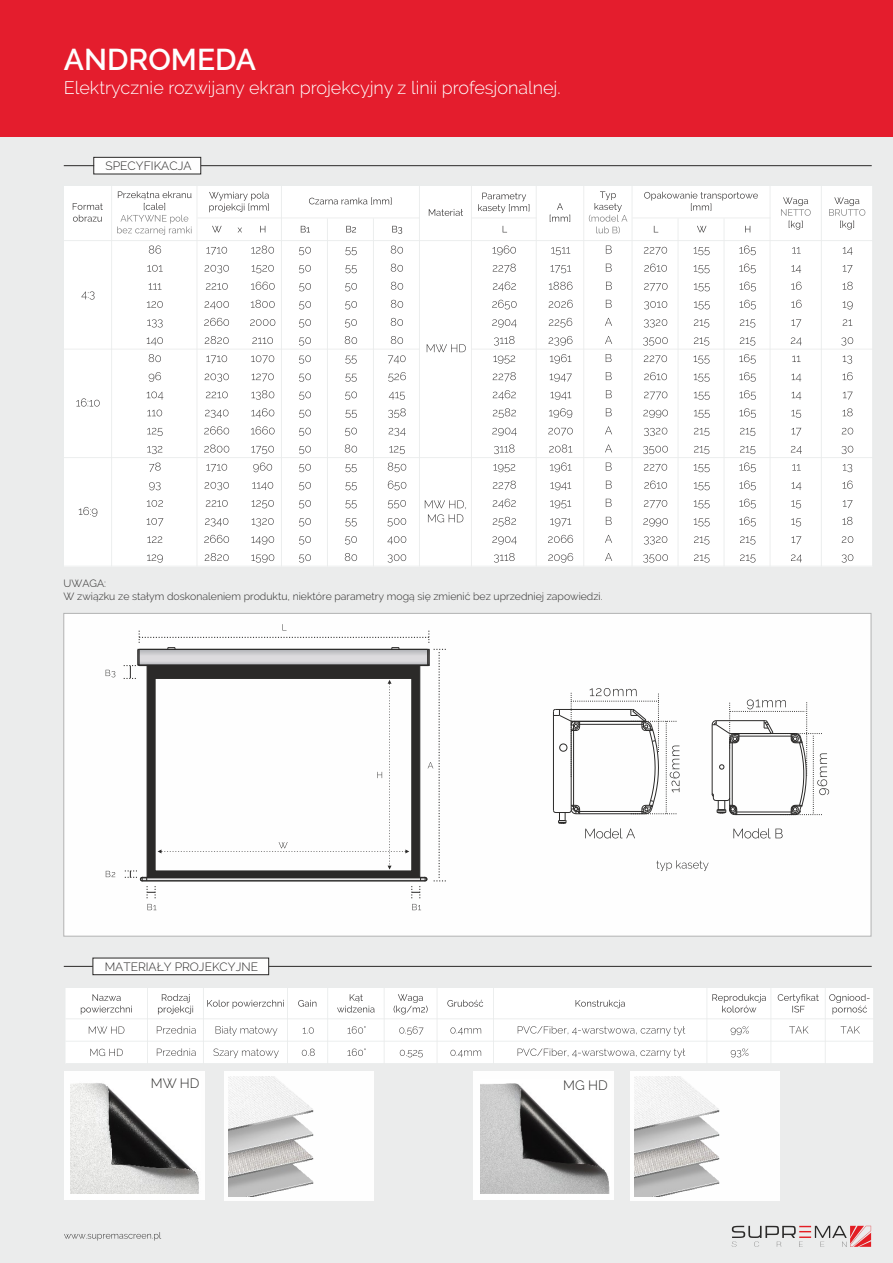
<style>
.page{position:relative;width:893px;height:1263px;background:#ebecec}
.page>*{position:absolute;margin:0;border:0;box-sizing:border-box;transform-origin:0 0}
.t1{font:600 30px "Raleway";color:#fefefe}
.t2{font:300 18px "Raleway";color:#fefefe}
.t3{font:300 13.5px "Raleway";color:#2b2a29}
.t4{font:300 12px "Raleway";color:#2b2a29}
.t5{font:300 10.5px/12.3px "Raleway";color:#2b2a29}
</style>
<div class="page">
<div style="left:630px;top:1071px;width:149px;height:130px;background:#fefefe"></div>
<img style="left:635px;top:1076px;width:84px;height:121px">
<div style="left:473px;top:1071px;width:141px;height:129px;background:#fefefe"></div>
<img style="left:480px;top:1083px;width:130px;height:110px">
<div style="left:0;top:0;width:893px;height:136px;background:#e41d2d"></div>
<svg style="left:63px;top:957px;width:809px;height:18px"></svg>
<div style="left:66px;top:988px;width:808px;height:75px;background:#fff"></div>
<svg style="left:81px;top:994px;width:51px;height:20px"></svg>
<svg style="left:158px;top:994px;width:35px;height:20px"></svg>
<svg style="left:207px;top:1000px;width:109px;height:8px"></svg>
<svg style="left:337px;top:994px;width:38px;height:18px"></svg>
<svg style="left:394px;top:994px;width:34px;height:20px"></svg>
<svg style="left:447px;top:1000px;width:178px;height:8px"></svg>
<svg style="left:712px;top:994px;width:54px;height:18px"></svg>
<svg style="left:778px;top:994px;width:41px;height:18px"></svg>
<svg style="left:829px;top:994px;width:41px;height:20px"></svg>
<svg style="left:89px;top:1026px;width:35px;height:8px"></svg>
<svg style="left:157px;top:1026px;width:703px;height:10px"></svg>
<svg style="left:90px;top:1049px;width:33px;height:7px"></svg>
<svg style="left:157px;top:1048px;width:591px;height:10px"></svg>
<hr style="left:147px;top:988px;width:1px;height:76px;background:#eaecec">
<hr style="left:203px;top:988px;width:1px;height:76px;background:#eaecec">
<hr style="left:287px;top:988px;width:1px;height:76px;background:#eaecec">
<hr style="left:327px;top:988px;width:1px;height:76px;background:#eaecec">
<hr style="left:384px;top:988px;width:1px;height:76px;background:#eaecec">
<hr style="left:437px;top:988px;width:1px;height:76px;background:#eaecec">
<hr style="left:493px;top:988px;width:1px;height:76px;background:#eaecec">
<hr style="left:706px;top:988px;width:1px;height:76px;background:#eaecec">
<hr style="left:770px;top:988px;width:1px;height:76px;background:#eaecec">
<hr style="left:825px;top:988px;width:1px;height:76px;background:#eaecec">
<hr style="left:873px;top:988px;width:1px;height:76px;background:#eaecec">
<hr style="left:65px;top:1018px;width:809px;height:1px;background:#eaecec">
<hr style="left:65px;top:1041px;width:809px;height:1px;background:#eaecec">
<svg style="left:64px;top:1232px;width:97px;height:8px"></svg>
<svg style="left:732px;top:1226px;width:139px;height:21px"></svg>
<div style="left:63px;top:613px;width:808px;height:323px;background:#fefefe"></div>
<svg style="left:656px;top:860px;width:53px;height:11px"></svg>
<svg style="left:712px;top:699px;width:117px;height:116px"></svg>
<svg style="left:106px;top:670px;width:9px;height:7px"></svg>
<svg style="left:106px;top:871px;width:9px;height:6px"></svg>
<svg style="left:148px;top:904px;width:8px;height:6px"></svg>
<svg style="left:412px;top:904px;width:9px;height:6px"></svg>
<svg style="left:124px;top:624px;width:322px;height:274px"></svg>
<svg style="left:553px;top:688px;width:127px;height:150px"></svg>
<svg style="left:733px;top:828px;width:50px;height:10px"></svg>
<div style="left:64px;top:186px;width:809px;height:380px;background:#fff"></div>
<svg style="left:149px;top:245px;width:703px;height:10px"></svg>
<svg style="left:147px;top:264px;width:706px;height:9px"></svg>
<svg style="left:149px;top:282px;width:704px;height:9px"></svg>
<svg style="left:147px;top:300px;width:706px;height:9px"></svg>
<svg style="left:147px;top:318px;width:705px;height:10px"></svg>
<svg style="left:149px;top:372px;width:704px;height:10px"></svg>
<svg style="left:147px;top:390px;width:706px;height:10px"></svg>
<svg style="left:147px;top:408px;width:706px;height:10px"></svg>
<svg style="left:147px;top:426px;width:706px;height:10px"></svg>
<svg style="left:147px;top:444px;width:706px;height:10px"></svg>
<svg style="left:149px;top:462px;width:703px;height:10px"></svg>
<svg style="left:149px;top:481px;width:704px;height:9px"></svg>
<svg style="left:147px;top:535px;width:706px;height:10px"></svg>
<svg style="left:147px;top:553px;width:706px;height:10px"></svg>
<svg style="left:76px;top:398px;width:24px;height:9px"></svg>
<svg style="left:79px;top:507px;width:18px;height:10px"></svg>
<svg style="left:147px;top:499px;width:706px;height:27px"></svg>
<svg style="left:81px;top:291px;width:14px;height:9px"></svg>
<svg style="left:147px;top:336px;width:706px;height:28px"></svg>
<svg style="left:73px;top:203px;width:30px;height:19px"></svg>
<svg style="left:117px;top:191px;width:75px;height:44px"></svg>
<svg style="left:209px;top:191px;width:549px;height:43px"></svg>
<svg style="left:781px;top:197px;width:30px;height:33px"></svg>
<svg style="left:829px;top:197px;width:36px;height:33px"></svg>
<hr style="left:197px;top:217px;width:223px;height:1px;background:#eaecec">
<hr style="left:472px;top:217px;width:65px;height:1px;background:#eaecec">
<hr style="left:64px;top:349px;width:356px;height:1px;background:#eaecec">
<hr style="left:111px;top:186px;width:1px;height:381px;background:#eaecec">
<hr style="left:197px;top:186px;width:1px;height:381px;background:#eaecec">
<hr style="left:281px;top:186px;width:1px;height:381px;background:#eaecec">
<hr style="left:419px;top:186px;width:1px;height:381px;background:#eaecec">
<hr style="left:471px;top:186px;width:1px;height:381px;background:#eaecec">
<hr style="left:536px;top:186px;width:1px;height:381px;background:#eaecec">
<hr style="left:583px;top:186px;width:1px;height:381px;background:#eaecec">
<hr style="left:632px;top:186px;width:1px;height:381px;background:#eaecec">
<hr style="left:770px;top:186px;width:1px;height:381px;background:#eaecec">
<hr style="left:821px;top:186px;width:1px;height:381px;background:#eaecec">
<hr style="left:872px;top:186px;width:1px;height:381px;background:#eaecec">
<hr style="left:327px;top:218px;width:1px;height:349px;background:#eaecec">
<hr style="left:373px;top:218px;width:1px;height:349px;background:#eaecec">
<hr style="left:678px;top:218px;width:1px;height:349px;background:#eaecec">
<hr style="left:724px;top:218px;width:1px;height:349px;background:#eaecec">
<hr style="left:632px;top:217px;width:138px;height:1px;background:#eaecec">
<hr style="left:64px;top:240px;width:809px;height:1px;background:#eaecec">
<hr style="left:472px;top:349px;width:401px;height:1px;background:#eaecec">
<hr style="left:64px;top:457px;width:809px;height:1px;background:#eaecec">
<svg style="left:63px;top:156px;width:809px;height:19px"></svg>
<div style="left:224px;top:1071px;width:149px;height:130px;background:#fefefe"></div>
<img style="left:229px;top:1076px;width:84px;height:121px">
<div style="left:64px;top:1071px;width:141px;height:129px;background:#fefefe"></div>
<img style="left:70px;top:1083px;width:129px;height:110px">
<h1 class="t1" style="left:64px;top:42px;width:194px">ANDROMEDA</h1>
<h2 class="t2" style="left:64px;top:77px;width:498px">Elektrycznie rozwijany ekran projekcyjny z linii profesjonalnej.</h2>
<p class="t4" style="left:106px;top:159px;width:87px">SPECYFIKACJA</p>
<p class="t5" style="left:64px;top:577px;width:540px">UWAGA:<br>W związku ze stałym doskonaleniem produktu, niektóre parametry mogą się zmienić bez uprzedniej zapowiedzi.</p>
<p class="t4" style="left:105px;top:959px;width:155px">MATERIAŁY PROJEKCYJNE</p>
<p class="t3" style="left:151px;top:1075px;width:50px">MW HD</p>
<p class="t3" style="left:563px;top:1077px;width:46px">MG HD</p>
</div>
